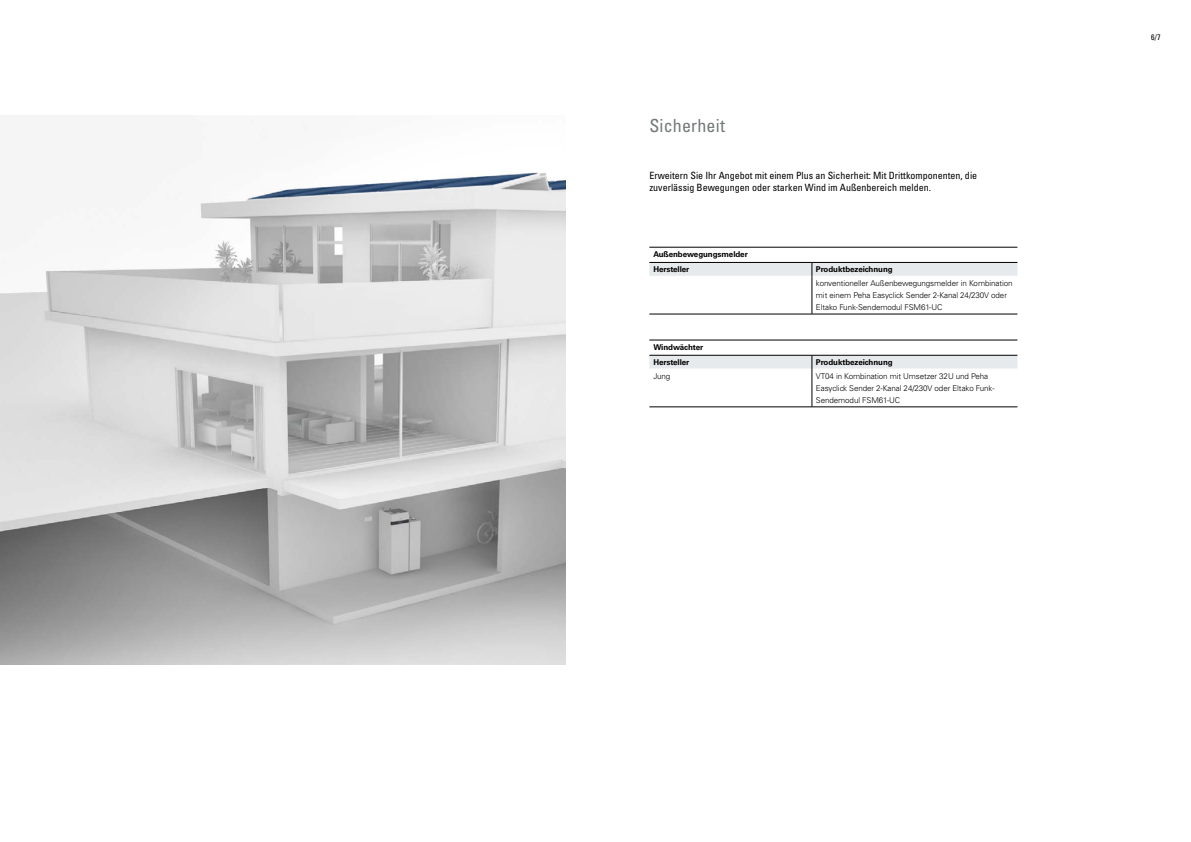
<style>
.page{position:relative;width:1191px;height:842px;background:#fff}
.page>*{position:absolute;margin:0;border:0;box-sizing:border-box;transform-origin:0 0}
.t1{font:condensed 18px "Univers LT Std";letter-spacing:.01em;color:#737878}
.t2{font:condensed 10px/12px "Univers LT Std";color:#000}
.t3{font:300 8px/12px "Univers LT Std";letter-spacing:-.01em;color:#000}
.t4{font:700 8px/15.2px "Univers LT Std";letter-spacing:-.01em;color:#000}
.t5{font:condensed 8px "Univers LT Std";color:#000}
</style>
<div class="page">
<hr style="left:649px;top:247px;width:163px;height:1px;background:#000">
<hr style="left:812px;top:247px;width:205px;height:1px;background:#000">
<svg style="left:649px;top:262px;width:368px;height:14px;background:#d7d9db"></svg>
<hr style="left:811px;top:276px;width:1px;height:38px;background:#000">
<hr style="left:649px;top:314px;width:163px;height:1px;background:#000">
<hr style="left:812px;top:314px;width:205px;height:1px;background:#000">
<hr style="left:649px;top:340px;width:163px;height:1px;background:#000">
<hr style="left:812px;top:340px;width:205px;height:1px;background:#000">
<svg style="left:649px;top:355px;width:368px;height:14px;background:#dadddf"></svg>
<hr style="left:811px;top:369px;width:1px;height:38px;background:#000">
<hr style="left:649px;top:407px;width:163px;height:1px;background:#000">
<hr style="left:812px;top:407px;width:205px;height:1px;background:#000">
<img style="left:0;top:172px;width:566px;height:492px">
<h1 class="t1" style="left:649px;top:114px;width:77px">Sicherheit</h1>
<p class="t2" style="left:649px;top:169px;width:329px">Erweitern Sie Ihr Angebot mit einem Plus an Sicherheit: Mit Drittkomponenten, die zuverlässig Bewegungen oder starken Wind im Außenbereich melden.</p>
<p class="t4" style="left:653px;top:247px;width:96px">Außenbewegungsmelder<br>Hersteller</p>
<p class="t4" style="left:653px;top:339px;width:51px">Windwächter<br>Hersteller</p>
<p class="t4" style="left:816px;top:262px;width:78px">Produktbezeichnung</p>
<p class="t3" style="left:816px;top:277px;width:198px">konventioneller Außenbewegungsmelder in Kombination mit einem Peha Easyclick Sender 2-Kanal 24/230V oder<br>Eltako Funk-Sendemodul FSM61-UC</p>
<p class="t4" style="left:816px;top:355px;width:78px">Produktbezeichnung</p>
<p class="t3" style="left:653px;top:370px;width:18px">Jung</p>
<p class="t3" style="left:816px;top:370px;width:180px">VT04 in Kombination mit Umsetzer 32U und Peha<br>Easyclick Sender 2-Kanal 24/230V oder Eltako Funk-<br>Sendemodul FSM61-UC</p>
<p class="t5" style="left:1151px;top:32px;width:11px">6/7</p>
</div>
